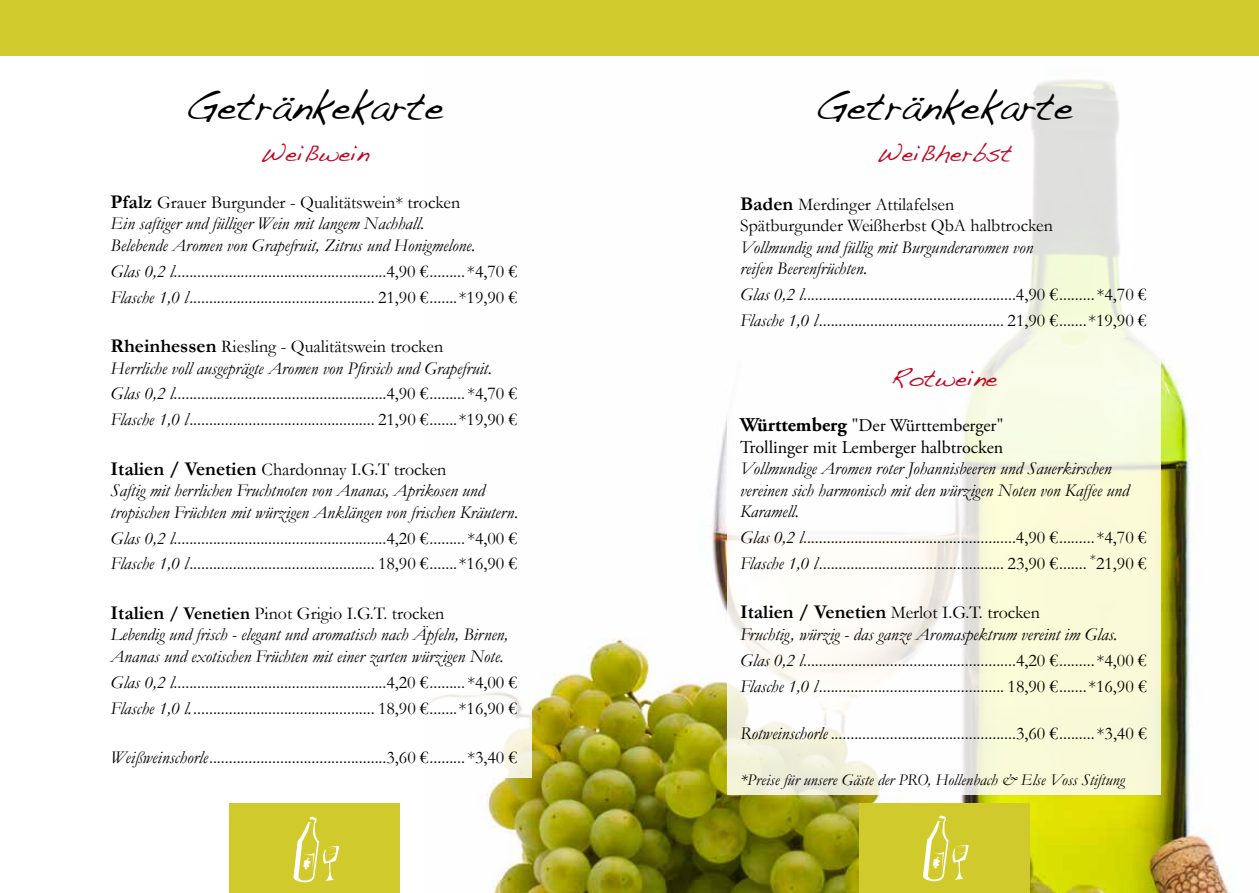
<style>
.page{position:relative;width:1259px;height:893px;background:#fff}
.page>*{position:absolute;margin:0;border:0;box-sizing:border-box;transform-origin:0 0}
.t1{font:39px "Handwriting Dakota";color:#000}
.t2{font:24px "Handwriting Dakota";color:#bd0a26}
.t3{font:18px/25.8px "Garamond";color:#000}
.t4{font:italic 18px/21.6px "Garamond";color:#000}
.t5{font:18px/21.6px "Adobe Garamond Pro";color:#000}
.t6{font:italic 16.5px "Garamond";color:#000}
.s1{font-weight:700;font-style:normal;font-size:19.5px}
.s2{font-style:normal}
.s3{font-style:italic}
.s4{font-weight:700;font-style:normal}
.s5{font-weight:700;font-size:19.5px}
</style>
<div class="page">
<img style="left:425px;top:55px;width:834px;height:838px">
<svg style="left:727px;top:77px;width:434px;height:718px"></svg>
<div style="left:98px;top:77px;width:433px;height:701px;background:#fff"></div>
<div style="left:230px;top:804px;width:170px;height:89px;background:#d1ca2c"></div>
<div style="left:859px;top:804px;width:170px;height:89px;background:#d1ca2c"></div>
<div style="left:0;top:0;width:1259px;height:55px;background:#d1ca2c"></div>
<svg style="left:923px;top:816px;width:45px;height:65px"></svg>
<svg style="left:293px;top:817px;width:46px;height:65px"></svg>
<h1 class="t1" style="left:186px;top:83px;width:260px">Getränkekarte</h1>
<h2 class="t2" style="left:260px;top:139px;width:110px">Weißwein</h2>
<p class="t4" style="left:111px;top:191px;width:366px"><span class="s1">Pfalz</span> <span class="s2">Grauer Burgunder - Qualitätswein* trocken<br></span>Ein saftiger und fülliger Wein mit langem Nachhall.<br>Belebende Aromen von Grapefruit, Zitrus und Honigmelone.</p>
<p class="t3" style="left:111px;top:258px;width:408px"><span class="s3">Glas 0,2 l</span>......................................................4,90 €......... *4,70 €<br><span class="s3">Flasche 1,0 l</span>............................................... 21,90 €.......*19,90 €</p>
<p class="t4" style="left:111px;top:335px;width:383px"><span class="s1">Rheinhessen</span> <span class="s2">Riesling - Qualitätswein trocken<br></span>Herrliche voll ausgeprägte Aromen von Pfirsich und Grapefruit.</p>
<p class="t3" style="left:111px;top:381px;width:408px"><span class="s3">Glas 0,2 l</span>......................................................4,90 €......... *4,70 €<br><span class="s3">Flasche 1,0 l</span>............................................... 21,90 €.......*19,90 €</p>
<p class="t4" style="left:111px;top:458px;width:409px"><span class="s1">Italien / Venetien</span> <span class="s2">Chardonnay I.G.T trocken<br></span>Saftig mit herrlichen Fruchtnoten von Ananas, Aprikosen und tropischen Früchten mit würzigen Anklängen von frischen Kräutern.</p>
<p class="t3" style="left:111px;top:525px;width:408px"><span class="s3">Glas 0,2 l</span>......................................................4,20 €......... *4,00 €<br><span class="s3">Flasche 1,0 l</span>............................................... 18,90 €.......*16,90 €</p>
<p class="t4" style="left:111px;top:602px;width:399px"><span class="s1">Italien</span> <span class="s4">/ Venetien</span> <span class="s2">Pinot Grigio I.G.T. trocken<br></span>Lebendig und frisch - elegant und aromatisch nach Äpfeln, Birnen,<br>Ananas und exotischen Früchten mit einer zarten würzigen Note.</p>
<p class="t3" style="left:111px;top:669px;width:408px"><span class="s3">Glas 0,2 l</span>......................................................4,20 €......... *4,00 €<br><span class="s3">Flasche 1,0 l.</span>.............................................. 18,90 €.......*16,90 €</p>
<p class="t3" style="left:111px;top:744px;width:408px"><span class="s3">Weißweinschorle</span>.............................................3,60 €......... *3,40 €</p>
<h1 class="t1" style="left:815px;top:83px;width:260px">Getränkekarte</h1>
<h2 class="t2" style="left:876px;top:139px;width:137px">Weißherbst</h2>
<p class="t3" style="left:740px;top:193px;width:314px;line-height:21.6px"><span class="s5">Baden</span> Merdinger Attilafelsen<br>Spätburgunder Weißherbst QbA halbtrocken</p>
<p class="t4" style="left:740px;top:236px;width:295px">Vollmundig und füllig mit Burgunderaromen von reifen Beerenfrüchten.</p>
<p class="t3" style="left:740px;top:282px;width:408px"><span class="s3">Glas 0,2 l</span>......................................................4,90 €......... *4,70 €<br><span class="s3">Flasche 1,0 l</span>............................................... 21,90 €.......*19,90 €</p>
<h2 class="t2" style="left:891px;top:364px;width:108px">Rotweine</h2>
<p class="t5" style="left:740px;top:415px;width:265px"><span class="s5">Württemberg</span> "Der Württemberger"<br>Trollinger mit Lemberger halbtrocken</p>
<p class="t4" style="left:740px;top:457px;width:391px">Vollmundige Aromen roter Johannisbeeren und Sauerkirschen vereinen sich harmonisch mit den würzigen Noten von Kaffee und<br>Karamell.</p>
<p class="t3" style="left:740px;top:524px;width:408px"><span class="s3">Glas 0,2 l</span>......................................................4,90 €......... *4,70 €<br><span class="s3">Flasche 1,0 l</span>............................................... 23,90 €....... <sup>*</sup>21,90 €</p>
<p class="t4" style="left:740px;top:602px;width:379px"><span class="s1">Italien / Venetien</span> <span class="s2">Merlot I.G.T. trocken<br></span>Fruchtig, würzig - das ganze Aromaspektrum vereint im Glas.</p>
<p class="t3" style="left:740px;top:647px;width:408px"><span class="s3">Glas 0,2 l</span>......................................................4,20 €......... *4,00 €<br><span class="s3">Flasche 1,0 l</span>............................................... 18,90 €.......*16,90 €</p>
<p class="t3" style="left:740px;top:720px;width:408px"><span class="s3">Rotweinschorle</span> ...............................................3,60 €......... *3,40 €</p>
<p class="t6" style="left:740px;top:770px;width:386px">*Preise für unsere Gäste der PRO, Hollenbach &amp; Else Voss Stiftung</p>
</div>
